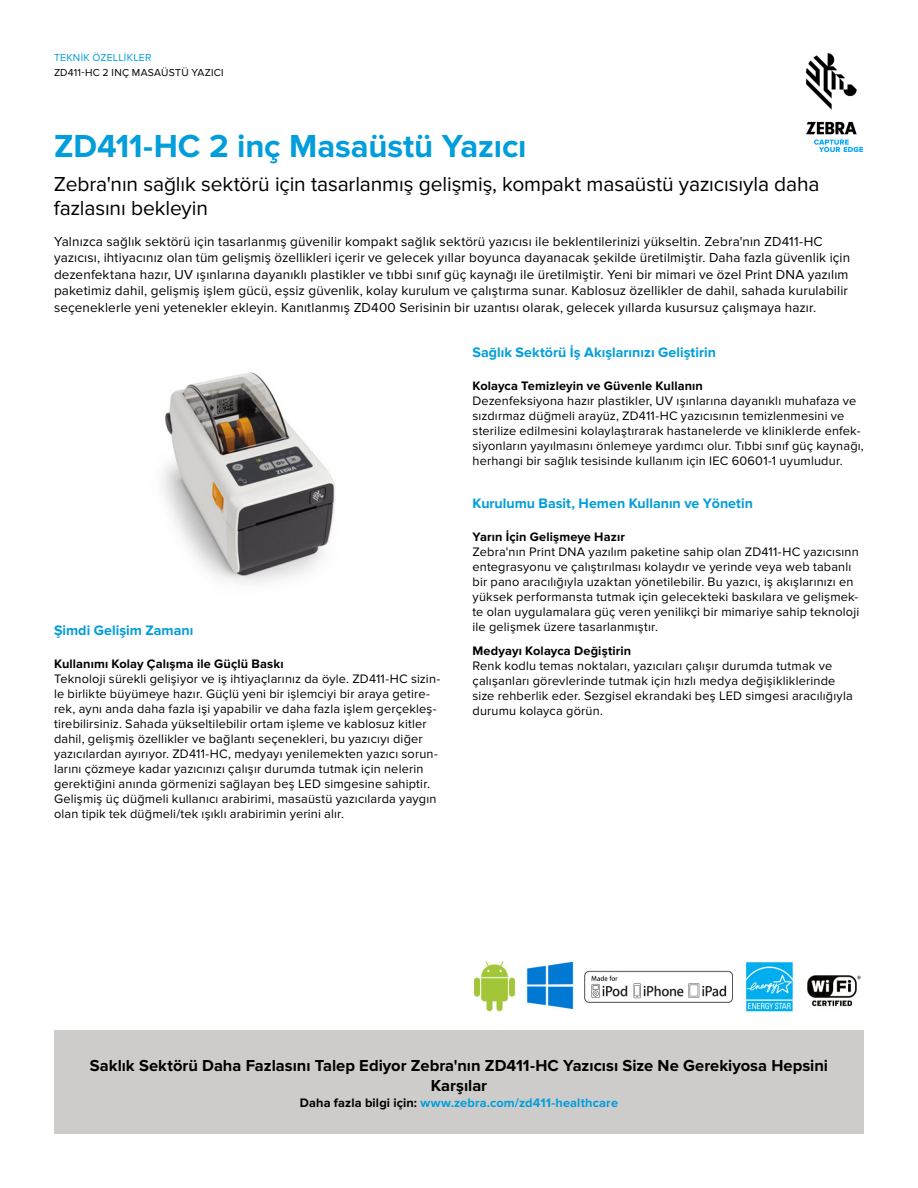
<style>
.page{position:relative;width:918px;height:1188px;background:#fff}
.page>*{position:absolute;margin:0;border:0;box-sizing:border-box;transform-origin:0 0}
.t1{font:700 33px "Proxima Nova";letter-spacing:-.005em;color:#009edb}
.t2{font:21px/24px "Proxima Nova";letter-spacing:-.005em;color:#000}
.t3{font:700 16.5px/20.2px "Proxima Nova";color:#000;text-align:center}
.t4{font:700 14.25px "Proxima Nova";color:#009edb}
.t5{font:13.5px/16.5px "Proxima Nova";letter-spacing:.01em;color:#000}
.t6{font:12.75px/15px "Proxima Nova";letter-spacing:.015em;color:#000}
.t7{font:700 12.75px "Proxima Nova";letter-spacing:.01em;color:#000}
.t8{font:700 12.75px "Proxima Nova";letter-spacing:.01em;color:#009edb}
.t9{font:10.5px "Proxima Nova";letter-spacing:.025em;color:#000}
.t10{font:10.5px "Proxima Nova";letter-spacing:.025em;color:#009edb}
.s1{color:#000}
</style>
<div class="page">
<img style="left:806px;top:54px;width:56px;height:97px">
<div style="left:54px;top:1031px;width:810px;height:103px;background:#cdccca"></div>
<img style="left:474px;top:962px;width:387px;height:50px">
<img style="left:162px;top:372px;width:174px;height:211px">
<p class="t10" style="left:54px;top:52px;width:99px">TEKNİK ÖZELLİKLER</p>
<p class="t9" style="left:54px;top:66px;width:171px">ZD411-HC 2 INÇ MASAÜSTÜ YAZICI</p>
<h1 class="t1" style="left:54px;top:127px;width:474px">ZD411-HC 2 inç Masaüstü Yazıcı</h1>
<h2 class="t2" style="left:54px;top:173px;width:767px">Zebra'nın sağlık sektörü için tasarlanmış gelişmiş, kompakt masaüstü yazıcısıyla daha fazlasını bekleyin</h2>
<p class="t5" style="left:54px;top:233px;width:798px">Yalnızca sağlık sektörü için tasarlanmış güvenilir kompakt sağlık sektörü yazıcısı ile beklentilerinizi yükseltin. Zebra'nın ZD411-HC yazıcısı, ihtiyacınız olan tüm gelişmiş özellikleri içerir ve gelecek yıllar boyunca dayanacak şekilde üretilmiştir. Daha fazla güvenlik için dezenfektana hazır, UV ışınlarına dayanıklı plastikler ve tıbbi sınıf güç kaynağı ile üretilmiştir. Yeni bir mimari ve özel Print DNA yazılım paketimiz dahil, gelişmiş işlem gücü, eşsiz güvenlik, kolay kurulum ve çalıştırma sunar. Kablosuz özellikler de dahil, sahada kurulabilir seçeneklerle yeni yetenekler ekleyin. Kanıtlanmış ZD400 Serisinin bir uzantısı olarak, gelecek yıllarda kusursuz çalışmaya hazır.</p>
<p class="t4" style="left:54px;top:622px;width:141px">Şimdi Gelişim Zamanı</p>
<p class="t7" style="left:54px;top:656px;width:231px">Kullanımı Kolay Çalışma ile Güçlü Baskı</p>
<p class="t6" style="left:54px;top:671px;width:388px">Teknoloji sürekli gelişiyor ve iş ihtiyaçlarınız da öyle. ZD411-HC sizin&shy;le birlikte büyümeye hazır. Güçlü yeni bir işlemciyi bir araya getire&shy;rek, aynı anda daha fazla işi yapabilir ve daha fazla işlem gerçekleş&shy;tirebilirsiniz. Sahada yükseltilebilir ortam işleme ve kablosuz kitler dahil, gelişmiş özellikler ve bağlantı seçenekleri, bu yazıcıyı diğer yazıcılardan ayırıyor. ZD411-HC, medyayı yenilemekten yazıcı sorun&shy;larını çözmeye kadar yazıcınızı çalışır durumda tutmak için nelerin gerektiğini anında görmenizi sağlayan beş LED simgesine sahiptir.<br>Gelişmiş üç düğmeli kullanıcı arabirimi, masaüstü yazıcılarda yaygın olan tipik tek düğmeli/tek ışıklı arabirimin yerini alır.</p>
<p class="t4" style="left:472px;top:344px;width:245px">Sağlık Sektörü İş Akışlarınızı Geliştirin</p>
<p class="t7" style="left:472px;top:378px;width:232px">Kolayca Temizleyin ve Güvenle Kullanın</p>
<p class="t6" style="left:472px;top:393px;width:393px">Dezenfeksiyona hazır plastikler, UV ışınlarına dayanıklı muhafaza ve sızdırmaz düğmeli arayüz, ZD411-HC yazıcısının temizlenmesini ve sterilize edilmesini kolaylaştırarak hastanelerde ve kliniklerde enfek&shy;siyonların yayılmasını önlemeye yardımcı olur. Tıbbi sınıf güç kaynağı, herhangi bir sağlık tesisinde kullanım için IEC 60601-1 uyumludur.</p>
<p class="t4" style="left:472px;top:495px;width:282px">Kurulumu Basit, Hemen Kullanın ve Yönetin</p>
<p class="t7" style="left:472px;top:529px;width:154px">Yarın İçin Gelişmeye Hazır</p>
<p class="t6" style="left:472px;top:545px;width:388px">Zebra'nın Print DNA yazılım paketine sahip olan ZD411-HC yazıcısınn entegrasyonu ve çalıştırılması kolaydır ve yerinde veya web tabanlı bir pano aracılığıyla uzaktan yönetilebilir. Bu yazıcı, iş akışlarınızı en yüksek performansta tutmak için gelecekteki baskılara ve gelişmek&shy;te olan uygulamalara güç veren yenilikçi bir mimariye sahip teknoloji ile gelişmek üzere tasarlanmıştır.</p>
<p class="t7" style="left:472px;top:643px;width:160px">Medyayı Kolayca Değiştirin</p>
<p class="t6" style="left:472px;top:658px;width:382px">Renk kodlu temas noktaları, yazıcıları çalışır durumda tutmak ve çalışanları görevlerinde tutmak için hızlı medya değişikliklerinde size rehberlik eder. Sezgisel ekrandaki beş LED simgesi aracılığıyla durumu kolayca görün.</p>
<p class="t3" style="left:90px;top:1056px;width:740px">Saklık Sektörü Daha Fazlasını Talep Ediyor Zebra'nın ZD411-HC Yazıcısı Size Ne Gerekiyosa Hepsini<br>Karşılar</p>
<p class="t8" style="left:300px;top:1095px;width:320px"><span class="s1">Daha fazla bilgi için:</span> www.zebra.com/zd411-healthcare</p>
</div>
